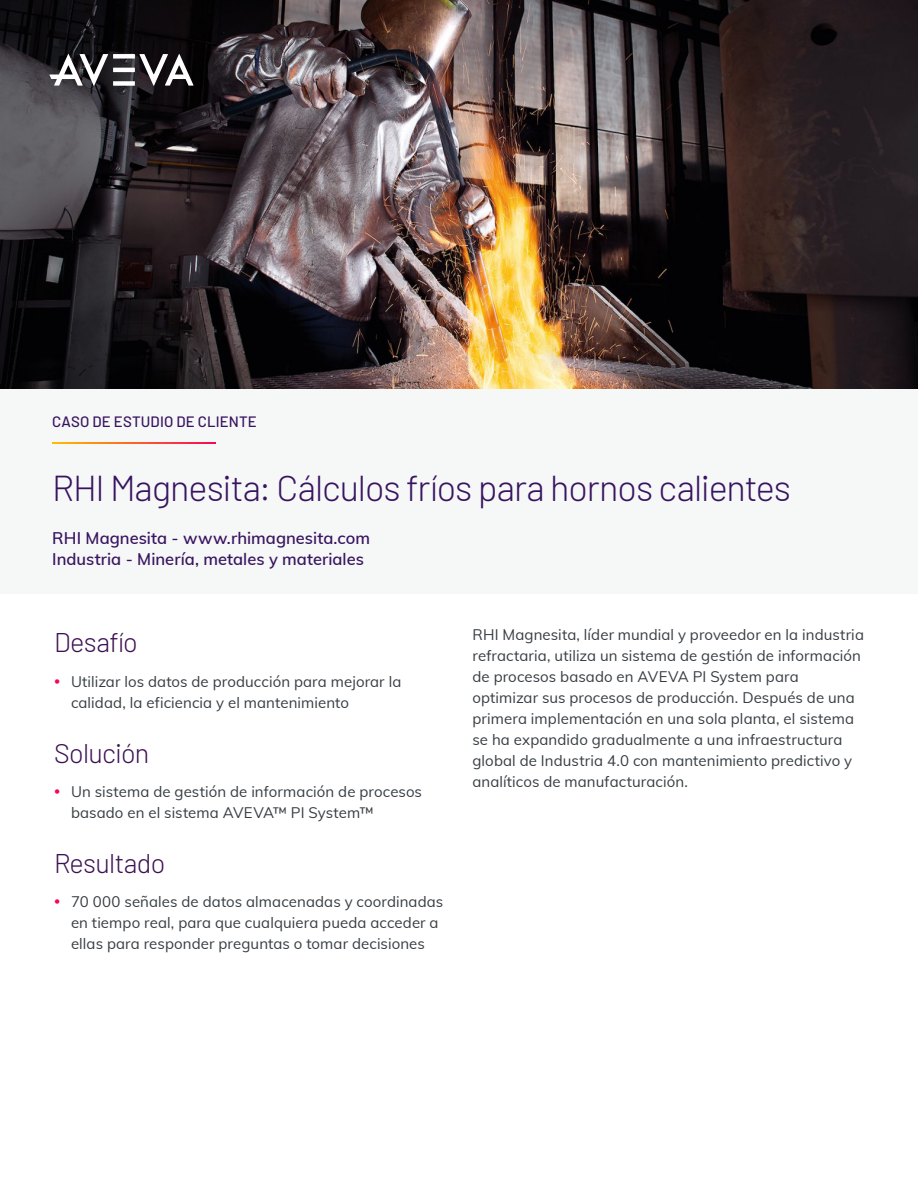
<style>
.page{position:relative;width:918px;height:1188px;background:#fff}
.page>*{position:absolute;margin:0;border:0;box-sizing:border-box;transform-origin:0 0}
.t1{font:300 36px "Barlow";letter-spacing:-.025em;color:#381460}
.t2{font:300 27px "Barlow";letter-spacing:-.025em;color:#3d1152}
.t3{font:600 16.5px/21px "Muli";color:#381460}
.t4{font:15px/21px "Muli";letter-spacing:.005em;color:#363d42}
.t5{font:500 15px "Barlow";letter-spacing:.01em;color:#381460}
</style>
<div class="page">
<img style="left:0;top:0;width:918px;height:389px">
<div style="left:0;top:389px;width:918px;height:205px;background:#f6f7f7"></div>
<svg style="left:52px;top:442px;width:163px;height:2px"></svg>
<div style="left:113px;top:81px;width:22px;height:5px;background:#fff"></div>
<hr style="left:113px;top:68px;width:22px;height:4px;background:#fff">
<div style="left:113px;top:54px;width:22px;height:5px;background:#fff"></div>
<svg style="left:49px;top:54px;width:59px;height:32px"></svg>
<svg style="left:139px;top:54px;width:55px;height:32px"></svg>
<p class="t5" style="left:52px;top:411px;width:206px">CASO DE ESTUDIO DE CLIENTE</p>
<h1 class="t1" style="left:52px;top:463px;width:740px">RHI Magnesita: Cálculos fríos para hornos calientes</h1>
<p class="t3" style="left:52px;top:527px;width:319px">RHI Magnesita - www.rhimagnesita.com<br>Industria - Minería, metales y materiales</p>
<h2 class="t2" style="left:54px;top:623px;width:85px">Desafío</h2>
<p class="t4" style="left:71px;top:670px;width:332px">Utilizar los datos de producción para mejorar la calidad, la eficiencia y el mantenimiento</p>
<h2 class="t2" style="left:54px;top:733px;width:97px">Solución</h2>
<p class="t4" style="left:71px;top:780px;width:353px">Un sistema de gestión de información de procesos basado en el sistema AVEVA™ PI System™</p>
<h2 class="t2" style="left:54px;top:844px;width:113px">Resultado</h2>
<p class="t4" style="left:71px;top:891px;width:374px">70 000 señales de datos almacenadas y coordinadas en tiempo real, para que cualquiera pueda acceder a ellas para responder preguntas o tomar decisiones</p>
<p class="t4" style="left:472px;top:624px;width:393px">RHI Magnesita, líder mundial y proveedor en la industria refractaria, utiliza un sistema de gestión de información de procesos basado en AVEVA PI System para optimizar sus procesos de producción. Después de una primera implementación en una sola planta, el sistema se ha expandido gradualmente a una infraestructura global de Industria 4.0 con mantenimiento predictivo y analíticos de manufacturación.</p>
</div>
